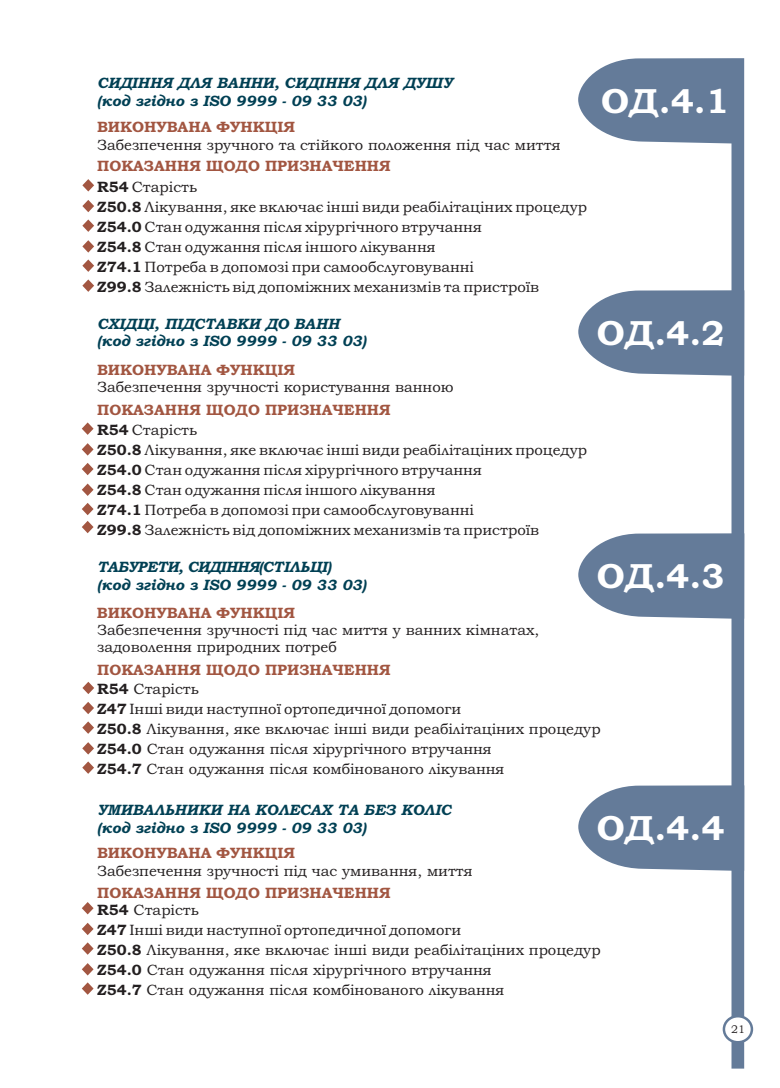
<style>
.page{position:relative;width:780px;height:1088px;background:#fff}
.page>*{position:absolute;margin:0;border:0;box-sizing:border-box;transform-origin:0 0}
.t1{font:35px "Bookman Old Style";color:#fff}
.t2{font:15px/19.9px "Bookman Old Style";color:#231f20}
.t3{font:italic 15px/17.6px "Bookman Old Style";color:#014054}
.t4{font:15px "Bookman Old Style";color:#a25641}
.t5{font:11.25px "Bookman Old Style";color:#231f20}
</style>
<div class="page">
<svg style="left:578px;top:58px;width:166px;height:1010px"></svg>
<svg style="left:578px;top:290px;width:166px;height:86px;background:#7589a4"></svg>
<svg style="left:82px;top:179px;width:12px;height:12px"></svg>
<svg style="left:82px;top:200px;width:12px;height:12px"></svg>
<svg style="left:82px;top:219px;width:12px;height:13px"></svg>
<svg style="left:82px;top:240px;width:12px;height:13px"></svg>
<svg style="left:82px;top:259px;width:12px;height:13px"></svg>
<svg style="left:82px;top:279px;width:12px;height:13px"></svg>
<svg style="left:82px;top:422px;width:11px;height:13px"></svg>
<svg style="left:82px;top:443px;width:11px;height:13px"></svg>
<svg style="left:82px;top:463px;width:11px;height:12px"></svg>
<svg style="left:82px;top:483px;width:11px;height:13px"></svg>
<svg style="left:82px;top:503px;width:11px;height:12px"></svg>
<svg style="left:82px;top:521px;width:11px;height:12px"></svg>
<svg style="left:578px;top:533px;width:166px;height:86px;background:#7589a4"></svg>
<svg style="left:82px;top:682px;width:12px;height:12px"></svg>
<svg style="left:82px;top:702px;width:12px;height:12px"></svg>
<svg style="left:82px;top:721px;width:12px;height:13px"></svg>
<svg style="left:82px;top:742px;width:12px;height:12px"></svg>
<svg style="left:82px;top:761px;width:12px;height:13px"></svg>
<svg style="left:82px;top:902px;width:12px;height:12px"></svg>
<svg style="left:82px;top:923px;width:12px;height:12px"></svg>
<svg style="left:82px;top:942px;width:12px;height:13px"></svg>
<svg style="left:82px;top:963px;width:12px;height:12px"></svg>
<svg style="left:82px;top:982px;width:12px;height:13px"></svg>
<svg style="left:578px;top:785px;width:166px;height:86px;background:#7589a4"></svg>
<svg style="left:722px;top:1015px;width:31px;height:28px"></svg>
<p class="t3" style="left:97px;top:75px;width:356px">СИДІННЯ ДЛЯ ВАННИ, СИДІННЯ ДЛЯ ДУШУ (код згідно з ISO 9999 - 09 33 03)</p>
<p class="t4" style="left:97px;top:122px;width:200px">ВИКОНУВАНА ФУНКЦІЯ</p>
<p class="t2" style="left:97px;top:136px;width:465px">Забезпечення зручного та стійкого положення під час миття</p>
<p class="t4" style="left:97px;top:161px;width:295px">ПОКАЗАННЯ ЩОДО ПРИЗНАЧЕННЯ</p>
<p class="t2" style="left:97px;top:178px;width:491px">R54 Старість<br>Z50.8 Лікування, яке включає інші види реабілітаціних процедур Z54.0 Стан одужання після хірургічного втручання<br>Z54.8 Стан одужання після іншого лікування<br>Z74.1 Потреба в допомозі при самообслуговуванні<br>Z99.8 Залежність від допоміжних механизмів та пристроїв</p>
<p class="t3" style="left:97px;top:316px;width:270px">СХІДЦІ, ПІДСТАВКИ ДО ВАНН (код згідно з ISO 9999 - 09 33 03)</p>
<p class="t2" style="left:97px;top:378px;width:358px">Забезпечення зручності користування ванною</p>
<p class="t4" style="left:97px;top:365px;width:200px">ВИКОНУВАНА ФУНКЦІЯ</p>
<p class="t4" style="left:97px;top:404px;width:295px">ПОКАЗАННЯ ЩОДО ПРИЗНАЧЕННЯ</p>
<p class="t2" style="left:97px;top:422px;width:491px">R54 Старість<br>Z50.8 Лікування, яке включає інші види реабілітаціних процедур Z54.0 Стан одужання після хірургічного втручання<br>Z54.8 Стан одужання після іншого лікування<br>Z74.1 Потреба в допомозі при самообслуговуванні<br>Z99.8 Залежність від допоміжних механизмів та пристроїв</p>
<p class="t3" style="left:97px;top:559px;width:270px">ТАБУРЕТИ, СИДІННЯ(СТІЛЬЦІ) (код згідно з ISO 9999 - 09 33 03)</p>
<h1 class="t1" style="left:601px;top:88px;width:129px">ОД.4.1</h1>
<h1 class="t1" style="left:597px;top:320px;width:129px">ОД.4.2</h1>
<h1 class="t1" style="left:597px;top:563px;width:129px">ОД.4.3</h1>
<p class="t4" style="left:97px;top:608px;width:200px">ВИКОНУВАНА ФУНКЦІЯ</p>
<p class="t2" style="left:97px;top:623px;width:443px;line-height:16.9px">Забезпечення зручності під час миття у ванних кімнатах, задоволення природних потреб</p>
<p class="t2" style="left:97px;top:680px;width:505px">R54 Старість<br>Z47 Інші види наступної ортопедичної допомоги<br>Z50.8 Лікування, яке включає інші види реабілітаціних процедур Z54.0 Стан одужання після хірургічного втручання<br>Z54.7 Стан одужання після комбінованого лікування</p>
<p class="t4" style="left:97px;top:664px;width:295px">ПОКАЗАННЯ ЩОДО ПРИЗНАЧЕННЯ</p>
<p class="t3" style="left:97px;top:803px;width:355px">УМИВАЛЬНИКИ НА КОЛЕСАХ ТА БЕЗ КОЛІС (код згідно з ISO 9999 - 09 33 03)</p>
<p class="t4" style="left:97px;top:847px;width:200px">ВИКОНУВАНА ФУНКЦІЯ</p>
<p class="t2" style="left:97px;top:862px;width:377px">Забезпечення зручності під час умивання, миття</p>
<p class="t4" style="left:97px;top:888px;width:295px">ПОКАЗАННЯ ЩОДО ПРИЗНАЧЕННЯ</p>
<h1 class="t1" style="left:597px;top:815px;width:129px">ОД.4.4</h1>
<p class="t2" style="left:97px;top:901px;width:505px">R54 Старість<br>Z47 Інші види наступної ортопедичної допомоги<br>Z50.8 Лікування, яке включає інші види реабілітаціних процедур Z54.0 Стан одужання після хірургічного втручання<br>Z54.7 Стан одужання після комбінованого лікування</p>
<p class="t5" style="left:731px;top:1025px;width:15px">21</p>
</div>
